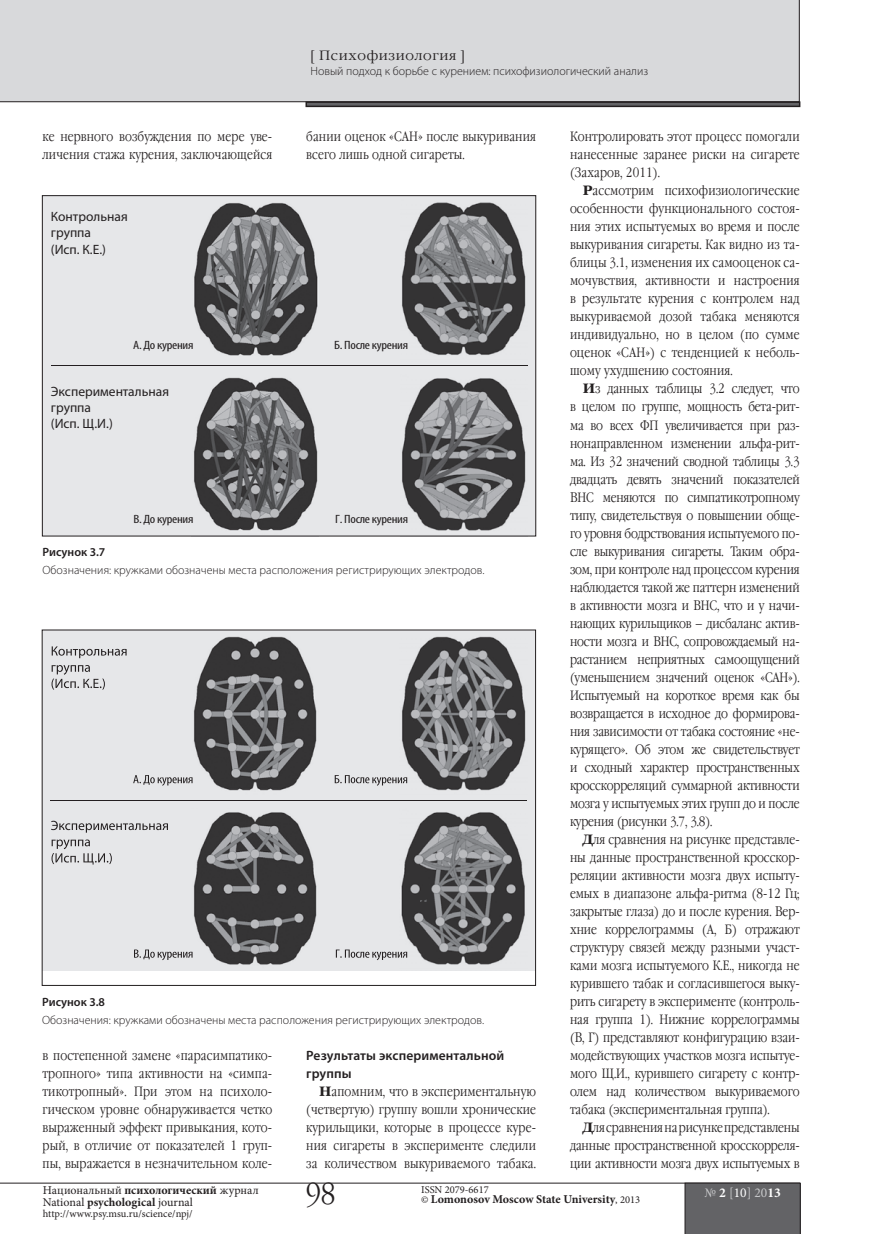
<style>
.page{position:relative;width:872px;height:1234px;background:#fff}
.page>*{position:absolute;margin:0;border:0;box-sizing:border-box;transform-origin:0 0}
.t1{font:30px "Garamond Narrow C";color:#231f20}
.Main_text{font:13.5px/18px "Garamond Narrow C";letter-spacing:.01em;color:#231f20;text-align:justify}
.t2{font:13.5px/16.2px "Myriad Pro";color:#231f20}
.SubHeader___2nd_leve{font:600 13.5px/18px "Myriad Pro";letter-spacing:.01em;color:#231f20}
.Col_title___RUBRIC{font:13.5px "Garamond C";letter-spacing:.05em;color:#231f20}
.t3{font:13.5px "Minion Pro";color:#c7c8ca}
.Pic_subscribe{font:300 12px/18px "Myriad Pro";color:#231f20}
.t4{font:12px/12px "Minion Pro";color:#231f20}
.Col_title___ARTICLE{font:300 12px "Myriad Pro";color:#231f20}
.t5{font:condensed 12px "Myriad Pro";letter-spacing:-.02em;color:#231f20;scale:1.19 1}
.t6{font:700 12px "Minion Pro";letter-spacing:-.005em;color:#231f20}
.t7{font:10.5px "Minion Pro";color:#231f20}
.s1{font-weight:600}
.s2{font-family:"Garamond C";font-weight:700}
.s3{font-weight:700}
.s4{font-weight:400;font-size:10.5px}
.s5{font-weight:700;color:#fff}
.s6{color:#fff}
</style>
<div class="page">
<div style="left:0;top:0;width:799px;height:102px;background:#d8d9db"></div>
<div style="left:305px;top:101px;width:495px;height:6px;border:2px solid #231f20"></div>
<svg style="left:0;top:1182px;width:800px;height:51px"></svg>
<div style="left:42px;top:630px;width:493px;height:340px;background:#e6e7e9"></div>
<img style="left:192px;top:812px;width:125px;height:153px">
<img style="left:401px;top:812px;width:124px;height:153px">
<svg style="left:134px;top:949px;width:58px;height:10px"></svg>
<svg style="left:336px;top:949px;width:71px;height:10px"></svg>
<svg style="left:51px;top:820px;width:117px;height:12px"></svg>
<svg style="left:52px;top:839px;width:60px;height:25px"></svg>
<img style="left:192px;top:636px;width:125px;height:155px">
<img style="left:402px;top:636px;width:124px;height:155px">
<svg style="left:52px;top:646px;width:75px;height:12px"></svg>
<svg style="left:52px;top:665px;width:53px;height:24px"></svg>
<svg style="left:133px;top:775px;width:59px;height:10px"></svg>
<svg style="left:335px;top:775px;width:72px;height:10px"></svg>
<hr style="left:51px;top:799px;width:476px;height:1px;background:#231f20">
<div style="left:42px;top:195px;width:494px;height:341px;background:#e6e7e9"></div>
<img style="left:194px;top:377px;width:124px;height:154px">
<img style="left:402px;top:378px;width:124px;height:153px">
<img style="left:194px;top:203px;width:124px;height:153px">
<img style="left:401px;top:202px;width:125px;height:153px">
<hr style="left:51px;top:365px;width:476px;height:1px;background:#231f20">
<p class="Col_title___RUBRIC" style="left:310px;top:48px;width:156px">[ Психофизиология ]</p>
<p class="Col_title___ARTICLE" style="left:310px;top:64px;width:339px">Новый подход к борьбе с курением: психофизиологический анализ</p>
<p class="Main_text" style="left:43px;top:128px;width:231px">ке нервного возбуждения по мере уве&shy;личения стажа курения, заключающейся</p>
<p class="t2" style="left:51px;top:208px;width:78px">Контрольная группа<br>(Исп. К.Е.)</p>
<p class="Main_text" style="left:306px;top:128px;width:231px">бании оценок «САН» после выкуривания всего лишь одной сигареты.</p>
<p class="t5" style="left:133px;top:337px;width:52px">А. До курения</p>
<p class="t5" style="left:334px;top:337px;width:64px">Б. После курения</p>
<p class="t2" style="left:51px;top:383px;width:120px">Экспериментальная группа<br>(Исп. Щ.И.)</p>
<p class="t5" style="left:133px;top:512px;width:52px">В. До курения</p>
<p class="t5" style="left:335px;top:512px;width:63px">Г. После курения</p>
<p class="Pic_subscribe" style="left:43px;top:542px;width:443px"><span class="s1">Рисунок 3.7<br></span>Обозначения: кружками обозначены места расположения регистрирующих электродов.</p>
<p class="Pic_subscribe" style="left:42px;top:992px;width:443px"><span class="s1">Рисунок 3.8<br></span>Обозначения: кружками обозначены места расположения регистрирующих электродов.</p>
<p class="Main_text" style="left:43px;top:1046px;width:231px">в постепенной замене «парасимпатико&shy;тропного» типа активности на «симпа&shy;тикотропный». При этом на психоло&shy;гическом уровне обнаруживается четко выраженный эффект привыкания, кото&shy;рый, в отличие от показателей 1 груп&shy;пы, выражается в незначительном коле-</p>
<p class="SubHeader___2nd_leve" style="left:306px;top:1045px;width:200px">Результаты экспериментальной группы</p>
<p class="Main_text" style="left:306px;top:1082px;width:231px;text-indent:13px"><span class="s2">Н</span>апомним, что в экспериментальную (четвертую) группу вошли хронические курильщики, которые в процессе куре&shy;ния сигареты в эксперименте следили за количеством выкуриваемого табака.</p>
<p class="Main_text" style="left:570px;top:128px;width:231px">Контролировать этот процесс помогали нанесенные заранее риски на сигарете (Захаров, 2011).</p>
<p class="Main_text" style="left:570px;top:182px;width:231px;text-indent:13px"><span class="s2">Р</span>ассмотрим психофизиологические особенности функционального состоя&shy;ния этих испытуемых во время и после выкуривания сигареты. Как видно из та&shy;блицы 3.1, изменения их самооценок са&shy;мочувствия, активности и настроения в результате курения с контролем над выкуриваемой дозой табака меняются индивидуально, но в целом (по сумме оценок «САН») с тенденцией к неболь&shy;шому ухудшению состояния.</p>
<p class="Main_text" style="left:570px;top:380px;width:231px;text-indent:13px"><span class="s2">И</span>з данных таблицы 3.2 следует, что в целом по группе, мощность бета-рит&shy;ма во всех ФП увеличивается при раз&shy;нонаправленном изменении альфа-рит&shy;ма. Из 32 значений сводной таблицы 3.3 двадцать девять значений показателей ВНС меняются по симпатикотропному типу, свидетельствуя о повышении обще&shy;го уровня бодрствования испытуемого по&shy;сле выкуривания сигареты. Таким обра&shy;зом, при контроле над процессом курения наблюдается такой же паттерн изменений в активности мозга и ВНС, что и у начи&shy;нающих курильщиков – дисбаланс актив&shy;ности мозга и ВНС, сопровождаемый на&shy;растанием неприятных самоощущений (уменьшением значений оценок «САН»).<br>Испытуемый на короткое время как бы возвращается в исходное до формирова&shy;ния зависимости от табака состояние «не&shy;курящего». Об этом же свидетельствует и сходный характер пространственных кросскорреляций суммарной активности мозга у испытуемых этих групп до и после курения (рисунки 3.7, 3.8).</p>
<p class="Main_text" style="left:570px;top:830px;width:231px;text-indent:13px"><span class="s2">Д</span>ля сравнения на рисунке представле&shy;ны данные пространственной кросскор&shy;реляции активности мозга двух испыту&shy;емых в диапазоне альфа-ритма (8-12 Гц; закрытые глаза) до и после курения. Вер&shy;хние коррелограммы (А, Б) отражают структуру связей между разными участ&shy;ками мозга испытуемого К.Е., никогда не курившего табак и согласившегося выку&shy;рить сигарету в эксперименте (контроль&shy;ная группа 1). Нижние коррелограммы (В, Г) представляют конфигурацию взаи&shy;модействующих участков мозга испытуе&shy;мого Щ.И., курившего сигарету с контр&shy;олем над количеством выкуриваемого табака (экспериментальная группа).</p>
<p class="Main_text" style="left:570px;top:1118px;width:231px;text-indent:13px"><span class="s2">Д</span>ля сравнения на рисунке представлены данные пространственной кросскорреля&shy;ции активности мозга двух испытуемых в</p>
<p class="t4" style="left:43px;top:1183px;width:217px">Национальный <span class="s3">психологический</span> журнал<br>National <span class="s3">psychological</span> journal</p>
<p class="t7" style="left:43px;top:1205px;width:151px">http://www.psy.msu.ru/science/npj/</p>
<h1 class="t1" style="left:306px;top:1177px;width:31px">98</h1>
<p class="t7" style="left:421px;top:1182px;width:69px">ISSN 2079-6617</p>
<p class="t6" style="left:421px;top:1190px;width:221px"><span class="s4">©</span> Lomonosov Moscow State University<span class="s4">, 2013</span></p>
<p class="t3" style="left:704px;top:1183px;width:78px">№ <span class="s5">2</span> [<span class="s6">10</span>] 20<span class="s5">13</span></p>
</div>
